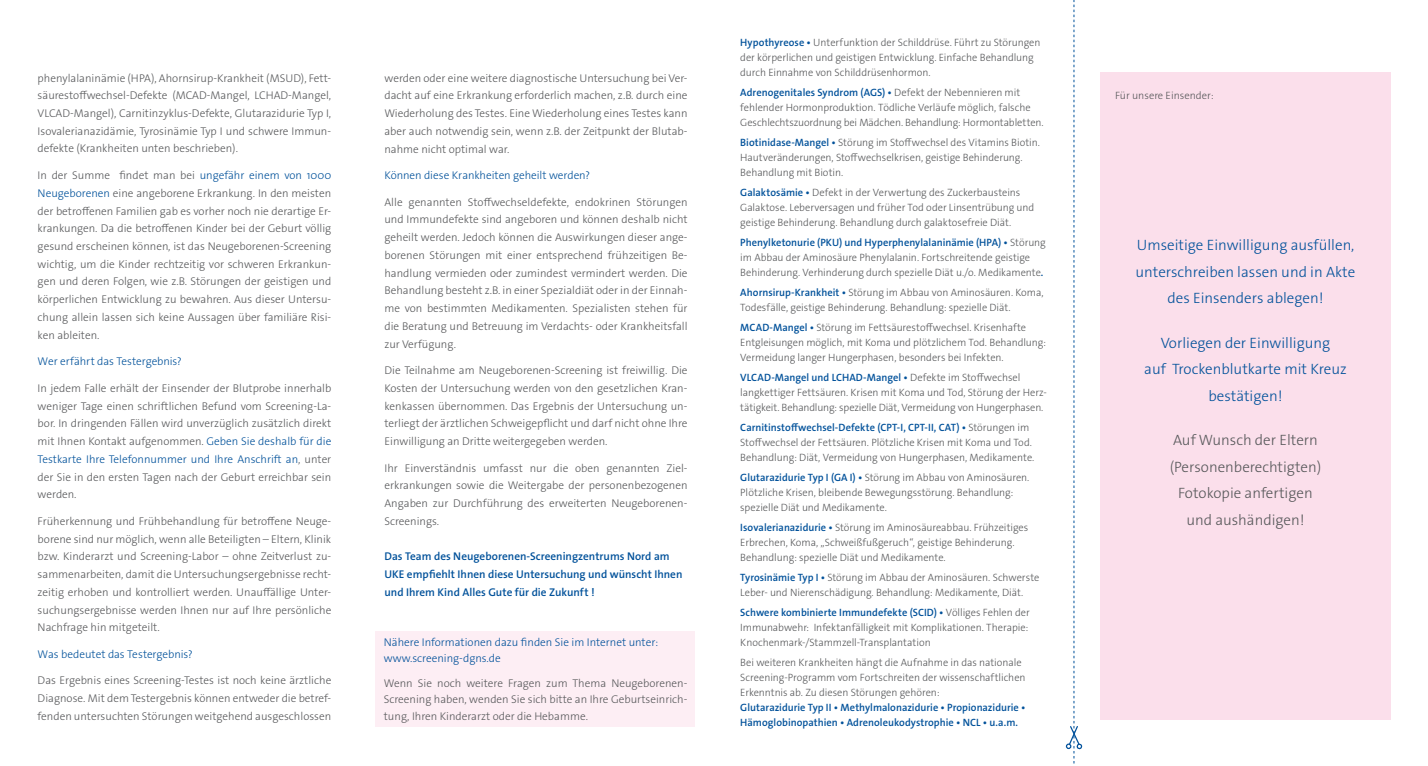
<style>
.page{position:relative;width:1428px;height:766px;background:#fff}
.page>*{position:absolute;margin:0;border:0;box-sizing:border-box;transform-origin:0 0}
.t1{font:300 15px/26.6px "The Sans Os F";color:#01519a;text-align:center}
.t2{font:300 15px/26.6px "The Sans Os F";color:#57585a;text-align:center}
.t3{font:300 11.25px/17.8px "The Sans Os F";color:#57585a;text-align:justify}
.t4{font:300 11.25px/16.2px "The Sans Os F";color:#01519a}
.t5{font:600 11.25px/17.8px "The Sans Os F";color:#01519a}
.t6{font:300 10.62px/15px "The Sans Os F";letter-spacing:-.005em;color:#57585a}
.t7{font:600 10.62px/15px "The Sans Os F";letter-spacing:.005em;color:#01519a}
.s1{color:#01519a}
.s2{font-weight:600;color:#01519a}
</style>
<div class="page">
<div style="left:376px;top:631px;width:319px;height:95px;background:#fdeef4"></div>
<div style="left:1100px;top:73px;width:291px;height:646px;background:#fbdfeb"></div>
<svg style="left:1066px;top:0;width:16px;height:764px"></svg>
<p class="t3" style="left:38px;top:69px;width:295px">phenylalaninämie (HPA), Ahornsirup-Krankheit (MSUD), Fett&shy;säurestoffwechsel-Defekte (MCAD-Mangel, LCHAD-Mangel, VLCAD-Mangel), Carnitinzyklus-Defekte, Glutarazidurie Typ I, Isovalerianazidämie, Tyrosinämie Typ I und schwere Immun&shy;defekte (Krankheiten unten beschrieben).</p>
<p class="t3" style="left:38px;top:166px;width:295px">In der Summe findet man bei <span class="s1">ungefähr einem von 1000<br>Neugeborenen</span> eine angeborene Erkrankung. In den meisten der betroffenen Familien gab es vorher noch nie derartige Er&shy;krankungen. Da die betroffenen Kinder bei der Geburt völlig gesund erscheinen können, ist das Neugeborenen-Screening wichtig, um die Kinder rechtzeitig vor schweren Erkrankun&shy;gen und deren Folgen, wie z.B. Störungen der geistigen und körperlichen Entwicklung zu bewahren. Aus dieser Untersu&shy;chung allein lassen sich keine Aussagen über familiäre Risi&shy;ken ableiten.</p>
<p class="t4" style="left:38px;top:353px;width:146px">Wer erfährt das Testergebnis?</p>
<p class="t3" style="left:38px;top:379px;width:295px">In jedem Falle erhält der Einsender der Blutprobe innerhalb weniger Tage einen schriftlichen Befund vom Screening-La&shy;bor. In dringenden Fällen wird unverzüglich zusätzlich direkt mit Ihnen Kontakt aufgenommen. <span class="s1">Geben Sie deshalb für die Testkarte Ihre Telefonnummer und Ihre Anschrift an</span>, unter der Sie in den ersten Tagen nach der Geburt erreichbar sein werden.</p>
<p class="t3" style="left:38px;top:512px;width:295px">Früherkennung und Frühbehandlung für betroffene Neuge&shy;borene sind nur möglich, wenn alle Beteiligten – Eltern, Klinik bzw. Kinderarzt und Screening-Labor – ohne Zeitverlust zu&shy;sammenarbeiten, damit die Untersuchungsergebnisse recht&shy;zeitig erhoben und kontrolliert werden. Unauffällige Unter&shy;suchungsergebnisse werden Ihnen nur auf Ihre persönliche Nachfrage hin mitgeteilt.</p>
<p class="t4" style="left:38px;top:645px;width:157px">Was bedeutet das Testergebnis?</p>
<p class="t3" style="left:38px;top:671px;width:295px">Das Ergebnis eines Screening-Testes ist noch keine ärztliche Diagnose. Mit dem Testergebnis können entweder die betref&shy;fenden untersuchten Störungen weitgehend ausgeschlossen</p>
<p class="t3" style="left:384px;top:69px;width:305px">werden oder eine weitere diagnostische Untersuchung bei Ver&shy;dacht auf eine Erkrankung erforderlich machen, z.B. durch eine Wiederholung des Testes. Eine Wiederholung eines Testes kann aber auch notwendig sein, wenn z.B. der Zeitpunkt der Blutab&shy;nahme nicht optimal war.</p>
<p class="t4" style="left:384px;top:167px;width:207px">Können diese Krankheiten geheilt werden?</p>
<p class="t3" style="left:384px;top:193px;width:305px">Alle genannten Stoffwechseldefekte, endokrinen Störungen und Immundefekte sind angeboren und können deshalb nicht geheilt werden. Jedoch können die Auswirkungen dieser ange&shy;borenen Störungen mit einer entsprechend frühzeitigen Be&shy;handlung vermieden oder zumindest vermindert werden. Die Behandlung besteht z.B. in einer Spezialdiät oder in der Einnah&shy;me von bestimmten Medikamenten. Spezialisten stehen für die Beratung und Betreuung im Verdachts- oder Krankheitsfall zur Verfügung.</p>
<p class="t3" style="left:384px;top:361px;width:305px">Die Teilnahme am Neugeborenen-Screening ist freiwillig. Die Kosten der Untersuchung werden von den gesetzlichen Kran&shy;kenkassen übernommen. Das Ergebnis der Untersuchung un&shy;terliegt der ärztlichen Schweigepflicht und darf nicht ohne Ihre Einwilligung an Dritte weitergegeben werden.</p>
<p class="t3" style="left:384px;top:459px;width:305px">Ihr Einverständnis umfasst nur die oben genannten Ziel&shy;erkrankungen sowie die Weitergabe der personenbezogenen Angaben zur Durchführung des erweiterten Neugeborenen-Screenings.</p>
<p class="t5" style="left:384px;top:547px;width:300px">Das Team des Neugeborenen-Screeningzentrums Nord am<br>UKE empfiehlt Ihnen diese Untersuchung und wünscht Ihnen und Ihrem Kind Alles Gute für die Zukunft !</p>
<p class="t4" style="left:384px;top:633px;width:276px">Nähere Informationen dazu finden Sie im Internet unter: www.screening-dgns.de</p>
<p class="t3" style="left:384px;top:675px;width:305px;line-height:16.2px">Wenn Sie noch weitere Fragen zum Thema Neugeborenen-Screening haben, wenden Sie sich bitte an Ihre Geburtseinrich&shy;tung, Ihren Kinderarzt oder die Hebamme.</p>
<p class="t6" style="left:740px;top:34px;width:302px"><span class="s2">Hypothyreose •</span> Unterfunktion der Schilddrüse. Führt zu Störungen der körperlichen und geistigen Entwicklung. Einfache Behandlung durch Einnahme von Schilddrüsenhormon.</p>
<p class="t6" style="left:740px;top:84px;width:305px"><span class="s2">Adrenogenitales Syndrom (AGS) •</span> Defekt der Nebennieren mit fehlender Hormonproduktion. Tödliche Verläufe möglich, falsche<br>Geschlechtszuordnung bei Mädchen. Behandlung: Hormontabletten.</p>
<p class="t6" style="left:740px;top:134px;width:301px"><span class="s2">Biotinidase-Mangel •</span> Störung im Stoffwechsel des Vitamins Biotin.<br>Hautveränderungen, Stoffwechselkrisen, geistige Behinderung.<br>Behandlung mit Biotin.</p>
<p class="t6" style="left:740px;top:184px;width:296px"><span class="s2">Galaktosämie •</span> Defekt in der Verwertung des Zuckerbausteins<br>Galaktose. Leberversagen und früher Tod oder Linsentrübung und geistige Behinderung. Behandlung durch galaktosefreie Diät.</p>
<p class="t6" style="left:740px;top:234px;width:307px"><span class="s2">Phenylketonurie (PKU) und Hyperphenylalaninämie (HPA) •</span> Störung im Abbau der Aminosäure Phenylalanin. Fortschreitende geistige<br>Behinderung. Verhinderung durch spezielle Diät u./o. Medikamente<span class="s2">.</span></p>
<p class="t6" style="left:740px;top:284px;width:305px"><span class="s2">Ahornsirup-Krankheit •</span> Störung im Abbau von Aminosäuren. Koma,<br>Todesfälle, geistige Behinderung. Behandlung: spezielle Diät.</p>
<p class="t6" style="left:740px;top:319px;width:307px"><span class="s2">MCAD-Mangel •</span> Störung im Fettsäurestoffwechsel. Krisenhafte<br>Entgleisungen möglich, mit Koma und plötzlichem Tod. Behandlung:<br>Vermeidung langer Hungerphasen, besonders bei Infekten.</p>
<p class="t6" style="left:740px;top:369px;width:307px"><span class="s2">VLCAD-Mangel und LCHAD-Mangel •</span> Defekte im Stoffwechsel langkettiger Fettsäuren. Krisen mit Koma und Tod, Störung der Herz&shy;tätigkeit. Behandlung: spezielle Diät, Vermeidung von Hungerphasen.</p>
<p class="t6" style="left:740px;top:419px;width:296px"><span class="s2">Carnitinstoffwechsel-Defekte (CPT-I, CPT-II, CAT) •</span> Störungen im<br>Stoffwechsel der Fettsäuren. Plötzliche Krisen mit Koma und Tod.<br>Behandlung: Diät, Vermeidung von Hungerphasen, Medikamente.</p>
<p class="t6" style="left:740px;top:469px;width:291px"><span class="s2">Glutarazidurie Typ I (GA I) •</span> Störung im Abbau von Aminosäuren.<br>Plötzliche Krisen, bleibende Bewegungsstörung. Behandlung: spezielle Diät und Medikamente.</p>
<p class="t6" style="left:740px;top:519px;width:290px"><span class="s2">Isovalerianazidurie •</span> Störung im Aminosäureabbau. Frühzeitiges<br>Erbrechen, Koma, „Schweißfußgeruch“, geistige Behinderung.<br>Behandlung: spezielle Diät und Medikamente.</p>
<p class="t6" style="left:740px;top:569px;width:301px"><span class="s2">Tyrosinämie Typ I •</span> Störung im Abbau der Aminosäuren. Schwerste<br>Leber- und Nierenschädigung. Behandlung: Medikamente, Diät.</p>
<p class="t6" style="left:740px;top:604px;width:291px"><span class="s2">Schwere kombinierte Immundefekte (SCID) •</span> Völliges Fehlen der<br>Immunabwehr: Infektanfälligkeit mit Komplikationen. Therapie:<br>Knochenmark-/Stammzell-Transplantation</p>
<p class="t6" style="left:740px;top:654px;width:287px">Bei weiteren Krankheiten hängt die Aufnahme in das nationale<br>Screening-Programm vom Fortschreiten der wissenschaftlichen<br>Erkenntnis ab. Zu diesen Störungen gehören:</p>
<p class="t7" style="left:740px;top:699px;width:287px">Glutarazidurie Typ II • Methylmalonazidurie • Propionazidurie •<br>Hämoglobinopathien • Adrenoleukodystrophie • NCL • u.a.m.</p>
<p class="t6" style="left:1115px;top:88px;width:100px">Für unsere Einsender:</p>
<h1 class="t1" style="left:1136px;top:232px;width:221px">Umseitige Einwilligung ausfüllen, unterschreiben lassen und in Akte des Einsenders ablegen!</h1>
<h1 class="t1" style="left:1144px;top:329px;width:204px">Vorliegen der Einwilligung<br>auf Trockenblutkarte mit Kreuz bestätigen!</h1>
<h1 class="t2" style="left:1170px;top:426px;width:153px">Auf Wunsch der Eltern (Personenberechtigten)<br>Fotokopie anfertigen und aushändigen!</h1>
</div>
